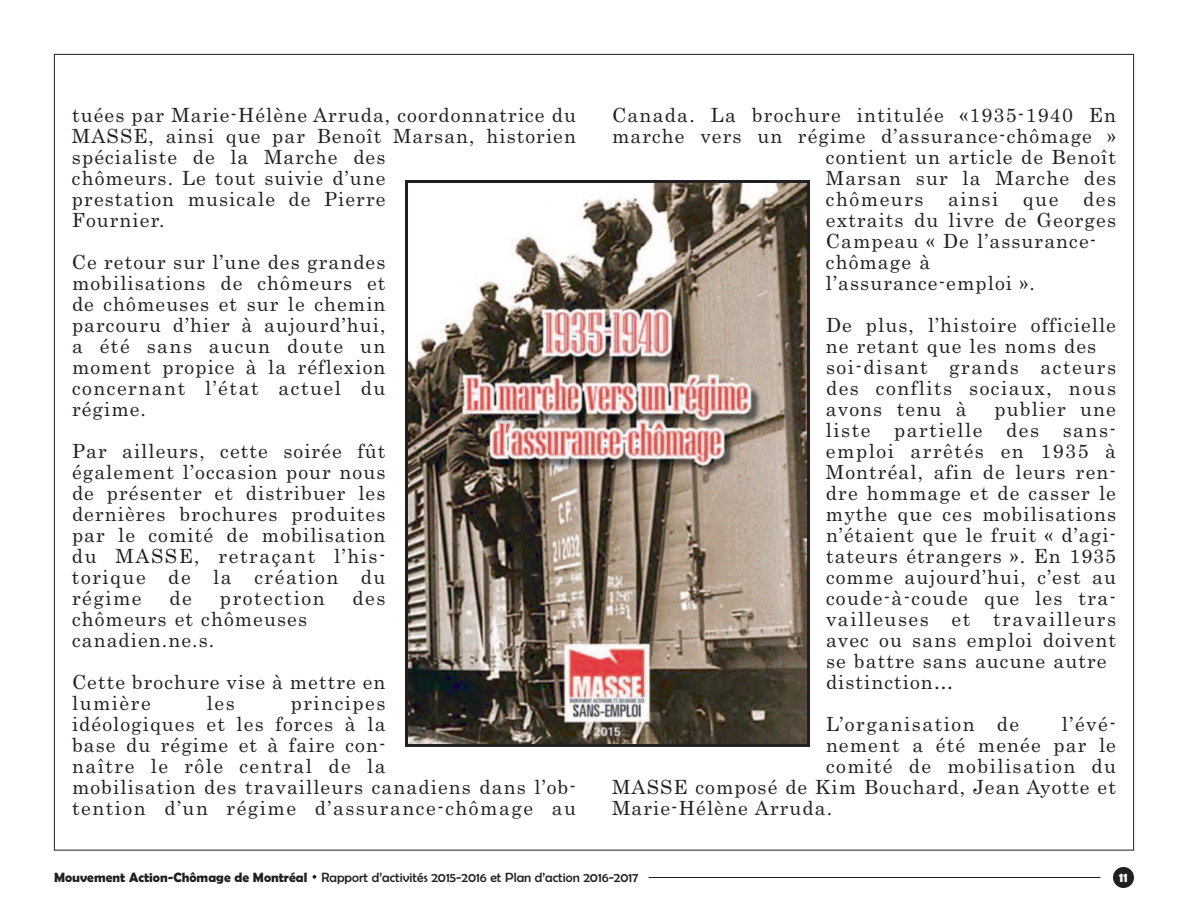
<style>
.page{position:relative;width:1188px;height:918px;background:#fff}
.page>*{position:absolute;margin:0;border:0;box-sizing:border-box;transform-origin:0 0}
.t1{font:19.5px/21px "Century";letter-spacing:.055em;color:#231f20}
.t2{font:19.5px "Century";letter-spacing:.08em;color:#231f20}
.t3{font:19.5px "Century";letter-spacing:.075em;color:#231f20}
.t4{font:13.5px "Berlin Sans FB";color:#231f20}
.t5{font:700 13.5px "Berlin Sans FB Demi";color:#fff}
.s1{font-family:"Berlin Sans FB Demi";font-weight:700}
</style>
<div class="page">
<div style="left:1113px;top:867px;width:21px;height:21px;background:#231f20;border-radius:50%"></div>
<svg style="left:313px;top:875px;width:3px;height:4px"></svg>
<hr style="left:649px;top:877px;width:451px;height:1px;background:#231f20">
<img style="left:409px;top:184px;width:397px;height:559px">
<div style="left:405px;top:180px;width:405px;height:567px;border:3px solid #231f20"></div>
<p class="t1" style="left:72px;top:105px;width:506px">tuées par Marie-Hélène Arruda, coordonnatrice du<br>MASSE, ainsi que par Benoît Marsan, historien spécialiste de la Marche des<br>chômeurs. Le tout suivie d’une<br>prestation musicale de Pierre<br>Fournier.</p>
<p class="t1" style="left:72px;top:252px;width:315px;text-align:justify">Ce retour sur l’une des grandes mobilisations de chômeurs et de chômeuses et sur le chemin parcouru d’hier à aujourd’hui, a été sans aucun doute un moment propice à la réflexion concernant l’état actuel du régime.</p>
<p class="t1" style="left:72px;top:441px;width:315px;text-align:justify">Par ailleurs, cette soirée fût également l’occasion pour nous de présenter et distribuer les dernières brochures produites par le comité de mobilisation du MASSE, retraçant l’his&shy;torique de la création du régime</p>
<p class="t1" style="left:170px;top:588px;width:24px">de</p>
<p class="t2" style="left:220px;top:587px;width:106px">protection</p>
<p class="t1" style="left:352px;top:588px;width:35px">des</p>
<p class="t1" style="left:72px;top:609px;width:237px">chômeurs et chômeuses canadien.ne.s.</p>
<p class="t1" style="left:72px;top:672px;width:315px">Cette brochure vise à mettre en lumière</p>
<p class="t1" style="left:72px;top:693px;width:506px;text-indent:219px">principes<br>idéologiques et les forces à la<br>base du régime et à faire con-<br>naître le rôle central de la<br>mobilisation des travailleurs canadiens dans l’ob&shy;tention d’un régime d’assurance-chômage au</p>
<p class="t1" style="left:207px;top:693px;width:29px">les</p>
<p class="t1" style="left:612px;top:105px;width:506px">Canada. La brochure intitulée «1935-1940 En</p>
<p class="t1" style="left:612px;top:126px;width:506px">marche vers un régime d’assurance-chômage »</p>
<p class="t1" style="left:826px;top:147px;width:292px">contient un article de Benoît</p>
<p class="t1" style="left:826px;top:168px;width:292px">Marsan sur la Marche des</p>
<p class="t2" style="left:826px;top:188px;width:99px">chômeurs</p>
<p class="t1" style="left:948px;top:189px;width:52px">ainsi</p>
<p class="t1" style="left:1023px;top:189px;width:37px">que</p>
<p class="t1" style="left:826px;top:189px;width:292px;text-indent:257px">des extraits du livre de Georges<br>Campeau « De l’assurance&shy;chômage à l’assurance-emploi ».</p>
<p class="t1" style="left:826px;top:315px;width:292px">De plus, l’histoire officielle ne retant que les noms des soi-disant grands acteurs des conflits sociaux, nous avons tenu à</p>
<p class="t1" style="left:826px;top:399px;width:292px;text-indent:169px">publier une liste partielle des sans&shy;emploi arrêtés en 1935 à<br>Montréal, afin de leurs ren&shy;dre hommage et de casser le mythe que ces mobilisations n’étaient que le fruit « d’agi&shy;tateurs étrangers ». En 1935 comme aujourd’hui, c’est au coude-à-coude que les tra&shy;vailleuses et travailleurs avec ou sans emploi doivent se battre sans aucune autre distinction…</p>
<p class="t2" style="left:826px;top:713px;width:195px">L’organisation de</p>
<p class="t1" style="left:1062px;top:714px;width:56px">l’évé-</p>
<p class="t1" style="left:826px;top:735px;width:292px">nement a été menée par le</p>
<p class="t3" style="left:826px;top:755px;width:292px">comité de mobilisation du</p>
<p class="t1" style="left:612px;top:777px;width:505px">MASSE composé de Kim Bouchard, Jean Ayotte et</p>
<p class="t1" style="left:612px;top:798px;width:222px">Marie-Hélène Arruda.</p>
<p class="t4" style="left:54px;top:869px;width:586px"><span class="s1">Mouvement Action-Chômage de Montréal</span> Rapport d’activités 2015-2016 et Plan d’action 2016-2017</p>
<p class="t5" style="left:1119px;top:869px;width:10px">11</p>
</div>
